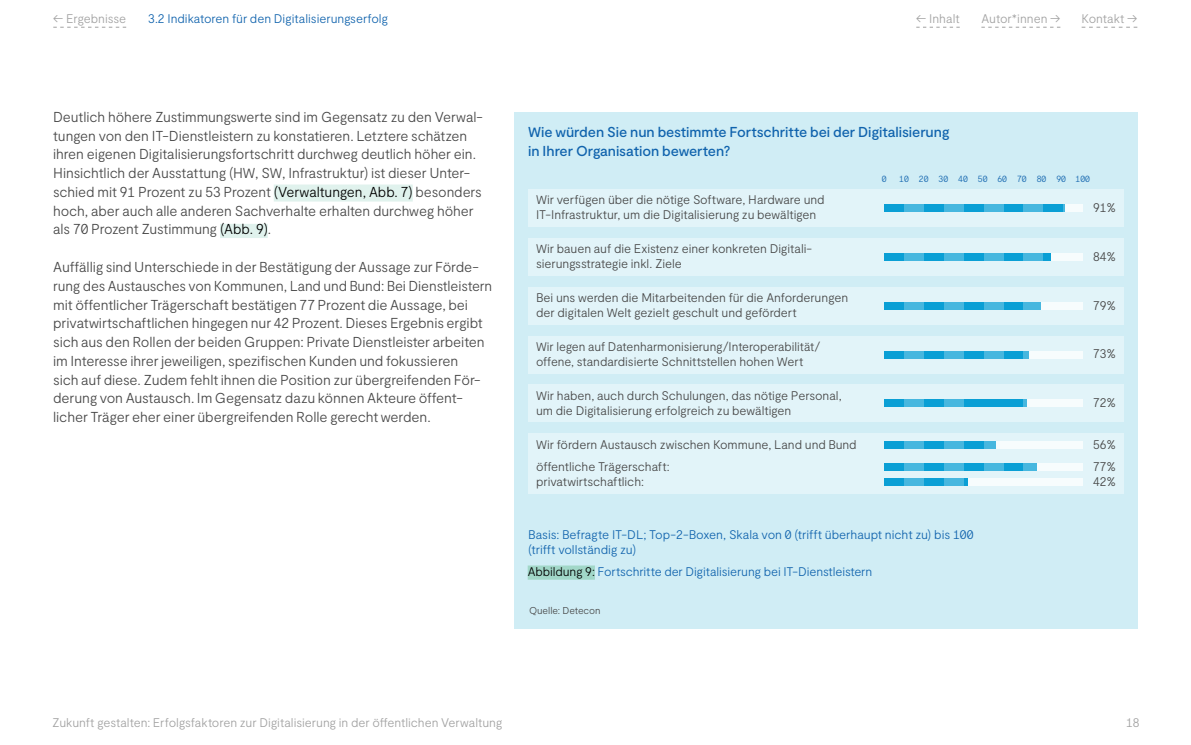
<style>
.page{position:relative;width:1191px;height:745px;background:#fff}
.page>*{position:absolute;margin:0;border:0;box-sizing:border-box;transform-origin:0 0}
.t1{font:300 14.38px/18.8px "Moderat";letter-spacing:-.01em;color:#464646}
.t2{font:500 14.38px/18.8px "Moderat";letter-spacing:-.005em;color:#1063ad}
.t3{font:300 12.5px/15px "Moderat";letter-spacing:-.005em;color:#464646}
.t4{font:300 12.5px/15px "Moderat";letter-spacing:-.005em;color:#1063ad}
.t5{font:300 12.5px "Moderat";color:#a1a1a1}
.t6{font:300 10px "Moderat";letter-spacing:-.005em;color:#464646}
.t7{font:300 9px "Moderat";color:#1063ad}
.s1{color:#000}
</style>
<div class="page">
<div style="left:514px;top:112px;width:623px;height:516px;background:#d0edf5"></div>
<div style="left:527px;top:565px;width:68px;height:14px;background:#a1d7c8"></div>
<div style="left:528px;top:238px;width:595px;height:37px;background:#e2f4f9"></div>
<div style="left:528px;top:384px;width:595px;height:38px;background:#e2f4f9"></div>
<div style="left:528px;top:433px;width:595px;height:60px;background:#e2f4f9"></div>
<div style="left:528px;top:287px;width:595px;height:37px;background:#e2f4f9"></div>
<div style="left:528px;top:335px;width:595px;height:38px;background:#e2f4f9"></div>
<div style="left:528px;top:189px;width:595px;height:38px;background:#e2f4f9"></div>
<div style="left:884px;top:253px;width:198px;height:7px;background:#f7fcfd"></div>
<div style="left:884px;top:253px;width:167px;height:7px;background:#0a9fd5"></div>
<div style="left:884px;top:399px;width:198px;height:8px;background:#f7fcfd"></div>
<div style="left:884px;top:399px;width:143px;height:8px;background:#0a9fd5"></div>
<div style="left:884px;top:441px;width:198px;height:7px;background:#f7fcfd"></div>
<div style="left:884px;top:441px;width:111px;height:7px;background:#0a9fd5"></div>
<div style="left:884px;top:302px;width:198px;height:7px;background:#f7fcfd"></div>
<div style="left:884px;top:302px;width:157px;height:7px;background:#0a9fd5"></div>
<div style="left:884px;top:351px;width:198px;height:7px;background:#f7fcfd"></div>
<div style="left:884px;top:351px;width:145px;height:7px;background:#0a9fd5"></div>
<div style="left:884px;top:204px;width:198px;height:8px;background:#f7fcfd"></div>
<div style="left:884px;top:204px;width:181px;height:8px;background:#0a9fd5"></div>
<div style="left:884px;top:478px;width:198px;height:7px;background:#f7fcfd"></div>
<div style="left:884px;top:463px;width:198px;height:7px;background:#f7fcfd"></div>
<div style="left:884px;top:478px;width:83px;height:7px;background:#0a9fd5"></div>
<div style="left:884px;top:463px;width:153px;height:7px;background:#0a9fd5"></div>
<div style="left:904px;top:204px;width:20px;height:8px;background:#47b7df"></div>
<div style="left:904px;top:253px;width:20px;height:7px;background:#47b7df"></div>
<div style="left:904px;top:463px;width:20px;height:7px;background:#47b7df"></div>
<div style="left:904px;top:478px;width:20px;height:7px;background:#47b7df"></div>
<div style="left:904px;top:399px;width:20px;height:8px;background:#47b7df"></div>
<div style="left:904px;top:441px;width:20px;height:7px;background:#47b7df"></div>
<div style="left:904px;top:302px;width:20px;height:7px;background:#47b7df"></div>
<div style="left:904px;top:351px;width:20px;height:7px;background:#47b7df"></div>
<div style="left:944px;top:204px;width:19px;height:8px;background:#47b7df"></div>
<div style="left:944px;top:253px;width:19px;height:7px;background:#47b7df"></div>
<div style="left:944px;top:463px;width:19px;height:7px;background:#47b7df"></div>
<div style="left:944px;top:478px;width:19px;height:7px;background:#47b7df"></div>
<div style="left:944px;top:399px;width:19px;height:8px;background:#47b7df"></div>
<div style="left:944px;top:441px;width:19px;height:7px;background:#47b7df"></div>
<div style="left:944px;top:302px;width:19px;height:7px;background:#47b7df"></div>
<div style="left:944px;top:351px;width:19px;height:7px;background:#47b7df"></div>
<div style="left:983px;top:204px;width:20px;height:8px;background:#47b7df"></div>
<div style="left:983px;top:253px;width:20px;height:7px;background:#47b7df"></div>
<div style="left:983px;top:463px;width:20px;height:7px;background:#47b7df"></div>
<div style="left:983px;top:441px;width:12px;height:7px;background:#47b7df"></div>
<div style="left:983px;top:302px;width:20px;height:7px;background:#47b7df"></div>
<div style="left:983px;top:351px;width:20px;height:7px;background:#47b7df"></div>
<div style="left:1023px;top:204px;width:20px;height:8px;background:#47b7df"></div>
<div style="left:1023px;top:253px;width:20px;height:7px;background:#47b7df"></div>
<div style="left:1023px;top:463px;width:14px;height:7px;background:#47b7df"></div>
<svg style="left:1023px;top:399px;width:4px;height:8px"></svg>
<div style="left:1023px;top:302px;width:18px;height:7px;background:#47b7df"></div>
<div style="left:1023px;top:351px;width:6px;height:7px;background:#47b7df"></div>
<svg style="left:1063px;top:204px;width:2px;height:8px"></svg>
<div style="left:274px;top:184px;width:139px;height:17px;background:#e0f2ed"></div>
<div style="left:220px;top:224px;width:48px;height:14px;background:#e0f2ed"></div>
<svg style="left:916px;top:27px;width:43px;height:1px"></svg>
<svg style="left:1081px;top:27px;width:56px;height:1px"></svg>
<svg style="left:981px;top:27px;width:79px;height:1px"></svg>
<svg style="left:53px;top:27px;width:73px;height:1px"></svg>
<p class="t5" style="left:53px;top:11px;width:74px">← Ergebnisse</p>
<p class="t4" style="left:148px;top:11px;width:241px">3.2 Indikatoren für den Digitalisierungserfolg</p>
<p class="t5" style="left:916px;top:11px;width:45px">← Inhalt</p>
<p class="t5" style="left:981px;top:11px;width:80px">Autor*innen →</p>
<p class="t5" style="left:1081px;top:11px;width:57px">Kontakt →</p>
<p class="t1" style="left:53px;top:108px;width:431px">Deutlich höhere Zustimmungswerte sind im Gegensatz zu den Verwal&shy;tungen von den IT-Dienstleistern zu konstatieren. Letztere schätzen ihren eigenen Digitalisierungsfortschritt durchweg deutlich höher ein.<br>Hinsichtlich der Ausstattung (HW, SW, Infrastruktur) ist dieser Unter&shy;schied mit 91 Prozent zu 53 Prozent <span class="s1">(Verwaltungen, Abb. 7)</span> besonders hoch, aber auch alle anderen Sachverhalte erhalten durchweg höher als 70 Prozent Zustimmung <span class="s1">(Abb. 9)</span>.</p>
<p class="t1" style="left:53px;top:258px;width:441px">Auffällig sind Unterschiede in der Bestätigung der Aussage zur Förde&shy;rung des Austausches von Kommunen, Land und Bund: Bei Dienstleistern mit öffentlicher Trägerschaft bestätigen 77 Prozent die Aussage, bei privatwirtschaftlichen hingegen nur 42 Prozent. Dieses Ergebnis ergibt sich aus den Rollen der beiden Gruppen: Private Dienstleister arbeiten im Interesse ihrer jeweiligen, spezifischen Kunden und fokussieren<br>sich auf diese. Zudem fehlt ihnen die Position zur übergreifenden För&shy;derung von Austausch. Im Gegensatz dazu können Akteure öffent&shy;licher Träger eher einer übergreifenden Rolle gerecht werden.</p>
<p class="t2" style="left:528px;top:123px;width:423px">Wie würden Sie nun bestimmte Fortschritte bei der Digitalisierung in Ihrer Organisation bewerten?</p>
<p class="t3" style="left:536px;top:193px;width:290px">Wir verfügen über die nötige Software, Hardware und<br>IT-Infrastruktur, um die Digitalisierung zu bewältigen</p>
<p class="t3" style="left:536px;top:241px;width:277px">Wir bauen auf die Existenz einer konkreten Digitali&shy;sierungsstrategie inkl. Ziele</p>
<p class="t3" style="left:536px;top:290px;width:313px">Bei uns werden die Mitarbeitenden für die Anforderungen der digitalen Welt gezielt geschult und gefördert</p>
<p class="t3" style="left:536px;top:339px;width:286px">Wir legen auf Datenharmonisierung/Interoperabilität/ offene, standardisierte Schnittstellen hohen Wert</p>
<p class="t3" style="left:536px;top:388px;width:307px">Wir haben, auch durch Schulungen, das nötige Personal, um die Digitalisierung erfolgreich zu bewältigen</p>
<p class="t3" style="left:536px;top:433px;width:322px;line-height:22.5px">Wir fördern Austausch zwischen Kommune, Land und Bund öffentliche Trägerschaft:</p>
<p class="t3" style="left:536px;top:474px;width:109px">privatwirtschaftlich:</p>
<p class="t7" style="left:882px;top:173px;width:6px">0</p>
<p class="t7" style="left:899px;top:173px;width:192px">10 20 30 40 50 60 70 80 90 100</p>
<p class="t3" style="left:1093px;top:200px;width:25px">91%</p>
<p class="t3" style="left:1093px;top:249px;width:25px">84%</p>
<p class="t3" style="left:1093px;top:298px;width:25px">79%</p>
<p class="t3" style="left:1093px;top:346px;width:25px">73%</p>
<p class="t3" style="left:1093px;top:395px;width:25px">72%</p>
<p class="t3" style="left:1093px;top:436px;width:25px">56%</p>
<p class="t3" style="left:1093px;top:474px;width:25px">42%</p>
<p class="t3" style="left:1093px;top:459px;width:25px">77%</p>
<p class="t4" style="left:528px;top:526px;width:447px">Basis: Befragte IT-DL; Top-2-Boxen, Skala von 0 (trifft überhaupt nicht zu) bis 100 (trifft vollständig zu)</p>
<p class="t4" style="left:527px;top:564px;width:346px"><span class="s1">Abbildung 9:</span> Fortschritte der Digitalisierung bei IT-Dienstleistern</p>
<p class="t6" style="left:529px;top:604px;width:73px">Quelle: Detecon</p>
<p class="t5" style="left:52px;top:715px;width:452px">Zukunft gestalten: Erfolgsfaktoren zur Digitalisierung in der öffentlichen Verwaltung</p>
<p class="t5" style="left:1126px;top:715px;width:15px">18</p>
</div>
